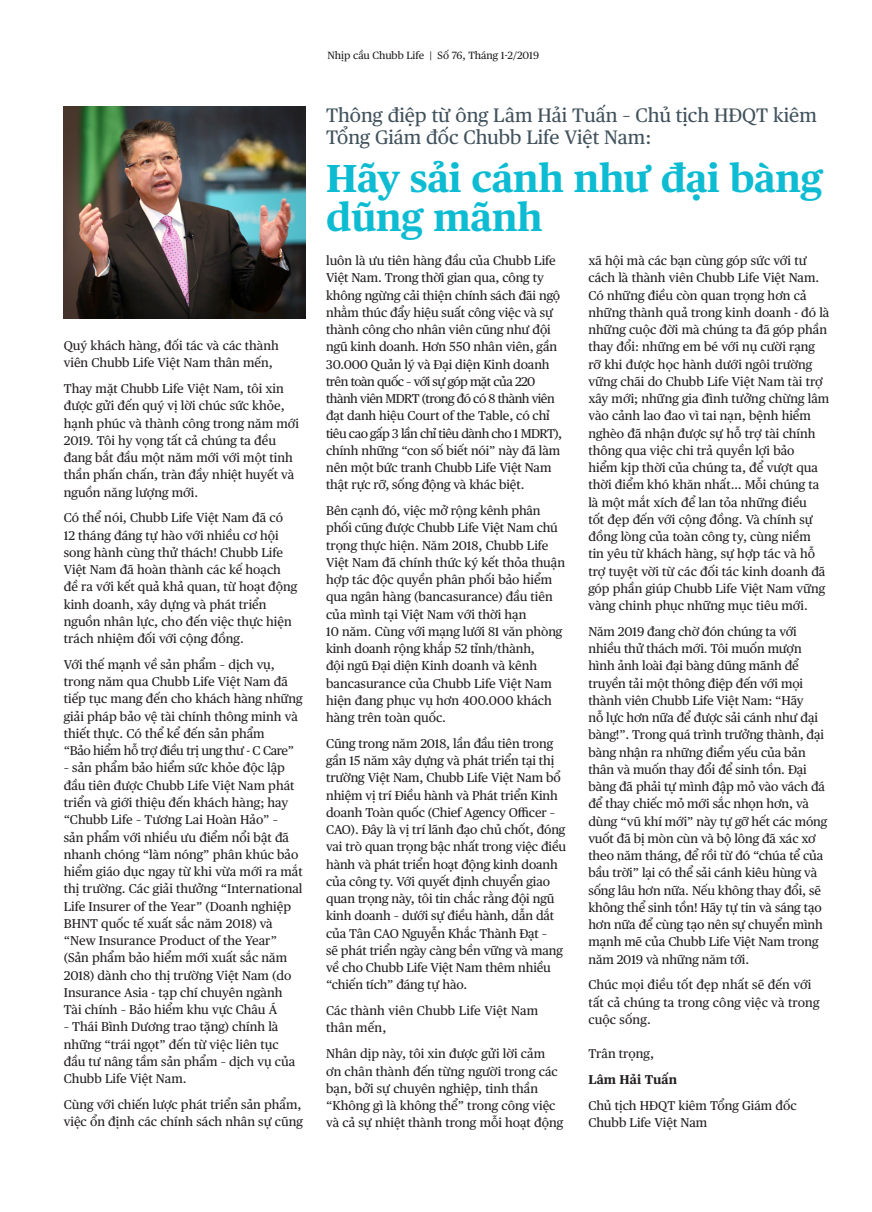
<style>
.page{position:relative;width:872px;height:1212px;background:#fff}
.page>*{position:absolute;margin:0;border:0;box-sizing:border-box;transform-origin:0 0}
.Body_text{font:700 39px/39px "Chubb Publico Text VN";letter-spacing:-.01em;color:#0dbcd2}
.Body_text-2{font:19.5px/22.5px "Chubb Publico Text VN";color:#41525c}
.Body_text-3{font:12.75px/17.2px "Chubb Publico Text VN";color:#231f20}
.Body_text-4{font:700 12.75px "Chubb Publico Text VN";color:#231f20}
.t1{font:10.5px "Chubb Publico Text VN";color:#231f20}
</style>
<div class="page">
<img style="left:64px;top:106px;width:241px;height:213px">
<p class="Body_text-3" style="left:64px;top:336px;width:217px">Quý khách hàng, đối tác và các thành viên Chubb Life Việt Nam thân mến,</p>
<p class="Body_text-3" style="left:64px;top:379px;width:237px">Thay mặt Chubb Life Việt Nam, tôi xin được gửi đến quý vị lời chúc sức khỏe, hạnh phúc và thành công trong năm mới 2019. Tôi hy vọng tất cả chúng ta đều đang bắt đầu một năm mới với một tinh thần phấn chấn, tràn đầy nhiệt huyết và nguồn năng lượng mới.</p>
<p class="Body_text-3" style="left:64px;top:509px;width:235px">Có thể nói, Chubb Life Việt Nam đã có 12 tháng đáng tự hào với nhiều cơ hội song hành cùng thử thách! Chubb Life Việt Nam đã hoàn thành các kế hoạch đề ra với kết quả khả quan, từ hoạt động kinh doanh, xây dựng và phát triển nguồn nhân lực, cho đến việc thực hiện trách nhiệm đối với cộng đồng.</p>
<p class="Body_text-3" style="left:64px;top:655px;width:240px">Với thế mạnh về sản phẩm – dịch vụ, trong năm qua Chubb Life Việt Nam đã tiếp tục mang đến cho khách hàng những giải pháp bảo vệ tài chính thông minh và thiết thực. Có thể kể đến sản phẩm<br>“Bảo hiểm hỗ trợ điều trị ung thư - C Care”</p>
<p class="Body_text-3" style="left:64px;top:759px;width:240px">– sản phẩm bảo hiểm sức khỏe độc lập đầu tiên được Chubb Life Việt Nam phát triển và giới thiệu đến khách hàng; hay “Chubb Life – Tương Lai Hoàn Hảo” –<br>sản phẩm với nhiều ưu điểm nổi bật đã nhanh chóng “làm nóng” phân khúc bảo hiểm giáo dục ngay từ khi vừa mới ra mắt thị trường. Các giải thưởng “International Life Insurer of the Year” (Doanh nghiệp BHNT quốc tế xuất sắc năm 2018) và “New Insurance Product of the Year” (Sản phẩm bảo hiểm mới xuất sắc năm 2018) dành cho thị trường Việt Nam (do Insurance Asia - tạp chí chuyên ngành Tài chính – Bảo hiểm khu vực Châu Á</p>
<p class="Body_text-3" style="left:64px;top:1017px;width:233px">– Thái Bình Dương trao tặng) chính là những “trái ngọt” đến từ việc liên tục đầu tư nâng tầm sản phẩm – dịch vụ của<br>Chubb Life Việt Nam.</p>
<p class="Body_text-3" style="left:64px;top:1095px;width:241px">Cùng với chiến lược phát triển sản phẩm, việc ổn định các chính sách nhân sự cũng</p>
<p class="t1" style="left:327px;top:48px;width:213px">Nhịp cầu Chubb Life | Số 76, Tháng 1-2/2019</p>
<p class="Body_text-2" style="left:326px;top:102px;width:492px">Thông điệp từ ông Lâm Hải Tuấn – Chủ tịch HĐQT kiêm<br>Tổng Giám đốc Chubb Life Việt Nam:</p>
<p class="Body_text" style="left:326px;top:156px;width:498px">Hãy sải cánh như đại bàng dũng mãnh</p>
<p class="Body_text-3" style="left:326px;top:251px;width:237px">luôn là ưu tiên hàng đầu của Chubb Life Việt Nam. Trong thời gian qua, công ty không ngừng cải thiện chính sách đãi ngộ nhằm thúc đẩy hiệu suất công việc và sự thành công cho nhân viên cũng như đội ngũ kinh doanh. Hơn 550 nhân viên, gần 30.000 Quản lý và Đại diện Kinh doanh trên toàn quốc – với sự góp mặt của 220 thành viên MDRT (trong đó có 8 thành viên đạt danh hiệu Court of the Table, có chỉ tiêu cao gấp 3 lần chỉ tiêu dành cho 1 MDRT), chính những “con số biết nói” này đã làm nên một bức tranh Chubb Life Việt Nam thật rực rỡ, sống động và khác biệt.</p>
<p class="Body_text-3" style="left:326px;top:501px;width:241px">Bên cạnh đó, việc mở rộng kênh phân phối cũng được Chubb Life Việt Nam chú trọng thực hiện. Năm 2018, Chubb Life Việt Nam đã chính thức ký kết thỏa thuận hợp tác độc quyền phân phối bảo hiểm qua ngân hàng (bancasurance) đầu tiên của mình tại Việt Nam với thời hạn<br>10 năm. Cùng với mạng lưới 81 văn phòng kinh doanh rộng khắp 52 tỉnh/thành,<br>đội ngũ Đại diện Kinh doanh và kênh bancasurance của Chubb Life Việt Nam hiện đang phục vụ hơn 400.000 khách hàng trên toàn quốc.</p>
<p class="Body_text-3" style="left:326px;top:734px;width:241px">Cũng trong năm 2018, lần đầu tiên trong gần 15 năm xây dựng và phát triển tại thị trường Việt Nam, Chubb Life Việt Nam bổ nhiệm vị trí Điều hành và Phát triển Kinh doanh Toàn quốc (Chief Agency Officer – CAO). Đây là vị trí lãnh đạo chủ chốt, đóng vai trò quan trọng bậc nhất trong việc điều hành và phát triển hoạt động kinh doanh của công ty. Với quyết định chuyển giao quan trọng này, tôi tin chắc rằng đội ngũ kinh doanh – dưới sự điều hành, dẫn dắt của Tân CAO Nguyễn Khắc Thành Đạt –<br>sẽ phát triển ngày càng bền vững và mang về cho Chubb Life Việt Nam thêm nhiều “chiến tích” đáng tự hào.</p>
<p class="Body_text-3" style="left:326px;top:1001px;width:213px">Các thành viên Chubb Life Việt Nam thân mến,</p>
<p class="Body_text-3" style="left:326px;top:1044px;width:239px">Nhân dịp này, tôi xin được gửi lời cảm ơn chân thành đến từng người trong các bạn, bởi sự chuyên nghiệp, tinh thần “Không gì là không thể” trong công việc và cả sự nhiệt thành trong mỗi hoạt động</p>
<p class="Body_text-3" style="left:588px;top:251px;width:242px">xã hội mà các bạn cùng góp sức với tư cách là thành viên Chubb Life Việt Nam.<br>Có những điều còn quan trọng hơn cả những thành quả trong kinh doanh - đó là những cuộc đời mà chúng ta đã góp phần thay đổi: những em bé với nụ cười rạng rỡ khi được học hành dưới ngôi trường vững chãi do Chubb Life Việt Nam tài trợ xây mới; những gia đình tưởng chừng lâm vào cảnh lao đao vì tai nạn, bệnh hiểm nghèo đã nhận được sự hỗ trợ tài chính thông qua việc chi trả quyền lợi bảo<br>hiểm kịp thời của chúng ta, để vượt qua thời điểm khó khăn nhất… Mỗi chúng ta là một mắt xích để lan tỏa những điều<br>tốt đẹp đến với cộng đồng. Và chính sự đồng lòng của toàn công ty, cùng niềm tin yêu từ khách hàng, sự hợp tác và hỗ trợ tuyệt vời từ các đối tác kinh doanh đã góp phần giúp Chubb Life Việt Nam vững vàng chinh phục những mục tiêu mới.</p>
<p class="Body_text-3" style="left:588px;top:622px;width:240px">Năm 2019 đang chờ đón chúng ta với nhiều thử thách mới. Tôi muốn mượn hình ảnh loài đại bàng dũng mãnh để truyền tải một thông điệp đến với mọi thành viên Chubb Life Việt Nam: “Hãy<br>nỗ lực hơn nữa để được sải cánh như đại bàng!”. Trong quá trình trưởng thành, đại bàng nhận ra những điểm yếu của bản thân và muốn thay đổi để sinh tồn. Đại bàng đã phải tự mình đập mỏ vào vách đá để thay chiếc mỏ mới sắc nhọn hơn, và dùng “vũ khí mới” này tự gỡ hết các móng vuốt đã bị mòn cùn và bộ lông đã xác xơ theo năm tháng, để rồi từ đó “chúa tể của bầu trời” lại có thể sải cánh kiêu hùng và sống lâu hơn nữa. Nếu không thay đổi, sẽ không thể sinh tồn! Hãy tự tin và sáng tạo hơn nữa để cùng tạo nên sự chuyển mình mạnh mẽ của Chubb Life Việt Nam trong năm 2019 và những năm tới.</p>
<p class="Body_text-3" style="left:588px;top:975px;width:233px">Chúc mọi điều tốt đẹp nhất sẽ đến với tất cả chúng ta trong công việc và trong cuộc sống.</p>
<p class="Body_text-3" style="left:588px;top:1044px;width:67px">Trân trọng,</p>
<p class="Body_text-4" style="left:588px;top:1069px;width:90px">Lâm Hải Tuấn</p>
<p class="Body_text-3" style="left:588px;top:1096px;width:210px">Chủ tịch HĐQT kiêm Tổng Giám đốc<br>Chubb Life Việt Nam</p>
</div>
